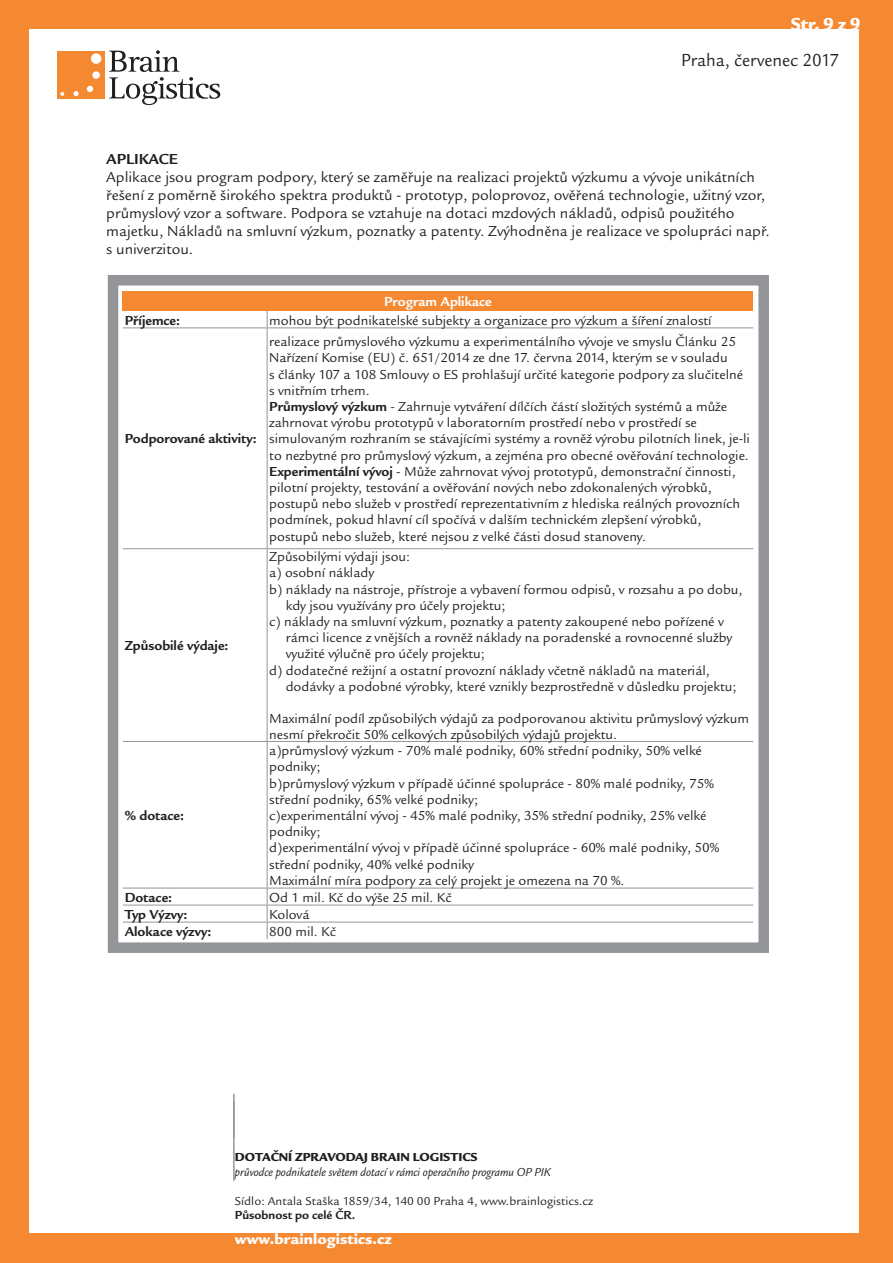
<style>
.page{position:relative;width:893px;height:1263px;background:#f58932}
.page>*{position:absolute;margin:0;border:0;box-sizing:border-box;transform-origin:0 0}
.t1{font:18px "Legacy San Itc TCE";color:#231f20;scale:.95 1}
.t2{font:18px "Legacy San Itc TCE Ultr";color:#fff;scale:.95 1}
.t3{font:15px/18px "Legacy San Itc TCE";color:#231f20}
.t4{font:15px "Legacy San Itc TCE Ultr";color:#fff}
.t5{font:700 15px "Legacy San Itc TCE";color:#231f20}
.t6{font:13.5px/16.2px "Legacy San Itc TCE";color:#231f20}
.t7{font:700 13.5px "Legacy San Itc TCE";color:#231f20}
.t8{font:700 13.5px "Legacy San Itc TCE";color:#fff}
.t9{font:italic 12px "Legacy San Itc TCE";color:#231f20;scale:.95 1}
.t10{font:12px "Legacy San Itc TCE";color:#231f20}
.t11{font:12px "Legacy San Itc TCE Ultr";color:#231f20}
.t12{font:700 12px "Legacy San Itc TCE";color:#231f20}
.s1{font-weight:700}
</style>
<div class="page">
<div style="left:30px;top:30px;width:829px;height:1203px;background:#fff"></div>
<div style="left:108px;top:275px;width:661px;height:678px;border:10px solid #939598"></div>
<svg style="left:109px;top:50px;width:111px;height:55px"></svg>
<div style="left:57px;top:51px;width:48px;height:47px;background:#f58932"></div>
<div style="left:91px;top:53px;width:10px;height:11px;background:#fff;border-radius:50%"></div>
<svg style="left:60px;top:92px;width:4px;height:4px"></svg>
<svg style="left:74px;top:91px;width:5px;height:5px"></svg>
<svg style="left:87px;top:86px;width:6px;height:6px"></svg>
<div style="left:92px;top:71px;width:8px;height:8px;background:#fff;border-radius:50%"></div>
<hr style="left:233px;top:1094px;width:2px;height:87px;background:#939598">
<div style="left:123px;top:291px;width:630px;height:20px;background:#f58932"></div>
<hr style="left:267px;top:888px;width:486px;height:1px;background:#939598">
<hr style="left:123px;top:922px;width:144px;height:1px;background:#939598">
<hr style="left:267px;top:905px;width:486px;height:1px;background:#939598">
<hr style="left:267px;top:922px;width:486px;height:1px;background:#939598">
<svg style="left:267px;top:311px;width:1px;height:16px"></svg>
<hr style="left:123px;top:327px;width:144px;height:1px;background:#939598">
<hr style="left:267px;top:327px;width:486px;height:1px;background:#939598">
<hr style="left:267px;top:328px;width:1px;height:220px;background:#939598">
<hr style="left:123px;top:548px;width:144px;height:1px;background:#939598">
<hr style="left:267px;top:548px;width:486px;height:1px;background:#939598">
<hr style="left:267px;top:549px;width:1px;height:192px;background:#939598">
<hr style="left:123px;top:741px;width:144px;height:1px;background:#939598">
<hr style="left:267px;top:741px;width:486px;height:1px;background:#939598">
<hr style="left:267px;top:742px;width:1px;height:146px;background:#939598">
<hr style="left:123px;top:888px;width:144px;height:1px;background:#939598">
<hr style="left:123px;top:905px;width:144px;height:1px;background:#939598">
<svg style="left:267px;top:888px;width:1px;height:51px"></svg>
<h1 class="t2" style="left:791px;top:12px;width:75px">Str. 9 z 9</h1>
<h1 class="t1" style="left:681px;top:49px;width:168px">Praha, červenec 2017</h1>
<p class="t5" style="left:106px;top:150px;width:73px">APLIKACE</p>
<p class="t3" style="left:106px;top:169px;width:665px">Aplikace jsou program podpory, který se zaměřuje na realizaci projektů výzkumu a vývoje unikátních řešení z poměrně širokého spektra produktů - prototyp, poloprovoz, ověřená technologie, užitný vzor, průmyslový vzor a software. Podpora se vztahuje na dotaci mzdových nákladů, odpisů použitého majetku, Nákladů na smluvní výzkum, poznatky a patenty. Zvýhodněna je realizace ve spolupráci např. s univerzitou.</p>
<p class="t8" style="left:384px;top:293px;width:109px">Program Aplikace</p>
<p class="t7" style="left:125px;top:312px;width:57px">Příjemce:</p>
<p class="t6" style="left:269px;top:312px;width:444px">mohou být podnikatelské subjekty a organizace pro výzkum a šíření znalostí</p>
<p class="t7" style="left:125px;top:430px;width:134px">Podporované aktivity:</p>
<p class="t7" style="left:125px;top:637px;width:105px">Způsobilé výdaje:</p>
<p class="t7" style="left:125px;top:807px;width:61px">% dotace:</p>
<p class="t6" style="left:269px;top:334px;width:482px">realizace průmyslového výzkumu a experimentálního vývoje ve smyslu Článku 25<br>Nařízení Komise (EU) č. 651/2014 ze dne 17. června 2014, kterým se v souladu<br>s články 107 a 108 Smlouvy o ES prohlašují určité kategorie podpory za slučitelné s vnitřním trhem.<br><span class="s1">Průmyslový výzkum</span> - Zahrnuje vytváření dílčích částí složitých systémů a může zahrnovat výrobu prototypů v laboratorním prostředí nebo v prostředí se simulovaným rozhraním se stávajícími systémy a rovněž výrobu pilotních linek, je-li to nezbytné pro průmyslový výzkum, a zejména pro obecné ověřování technologie.<br><span class="s1">Experimentální vývoj</span> - Může zahrnovat vývoj prototypů, demonstrační činnosti, pilotní projekty, testování a ověřování nových nebo zdokonalených výrobků, postupů nebo služeb v prostředí reprezentativním z hlediska reálných provozních podmínek, pokud hlavní cíl spočívá v dalším technickém zlepšení výrobků, postupů nebo služeb, které nejsou z velké části dosud stanoveny.</p>
<p class="t6" style="left:269px;top:549px;width:142px">Způsobilými výdaji jsou:</p>
<p class="t6" style="left:269px;top:565px;width:106px">a) osobní náklady</p>
<p class="t6" style="left:269px;top:581px;width:475px">b) náklady na nástroje, přístroje a vybavení formou odpisů, v rozsahu a po dobu,</p>
<p class="t6" style="left:286px;top:597px;width:221px">kdy jsou využívány pro účely projektu;</p>
<p class="t6" style="left:269px;top:613px;width:456px">c) náklady na smluvní výzkum, poznatky a patenty zakoupené nebo pořízené v</p>
<p class="t6" style="left:286px;top:630px;width:448px">rámci licence z vnějších a rovněž náklady na poradenské a rovnocenné služby</p>
<p class="t6" style="left:286px;top:646px;width:200px">využité výlučně pro účely projektu;</p>
<p class="t6" style="left:269px;top:662px;width:442px">d) dodatečné režijní a ostatní provozní náklady včetně nákladů na materiál,</p>
<p class="t6" style="left:286px;top:678px;width:452px">dodávky a podobné výrobky, které vznikly bezprostředně v důsledku projektu;</p>
<p class="t6" style="left:269px;top:711px;width:481px">Maximální podíl způsobilých výdajů za podporovanou aktivitu průmyslový výzkum nesmí překročit 50% celkových způsobilých výdajů projektu.</p>
<p class="t6" style="left:269px;top:743px;width:451px">a)průmyslový výzkum - 70% malé podniky, 60% střední podniky, 50% velké podniky;<br>b)průmyslový výzkum v případě účinné spolupráce - 80% malé podniky, 75% střední podniky, 65% velké podniky;<br>c)experimentální vývoj - 45% malé podniky, 35% střední podniky, 25% velké podniky;<br>d)experimentální vývoj v případě účinné spolupráce - 60% malé podniky, 50% střední podniky, 40% velké podniky<br>Maximální míra podpory za celý projekt je omezena na 70 %.</p>
<p class="t7" style="left:125px;top:889px;width:49px">Dotace:</p>
<p class="t6" style="left:269px;top:889px;width:184px">Od 1 mil. Kč do výše 25 mil. Kč</p>
<p class="t7" style="left:125px;top:906px;width:64px">Typ Výzvy:</p>
<p class="t6" style="left:269px;top:906px;width:42px">Kolová</p>
<p class="t7" style="left:125px;top:923px;width:88px">Alokace výzvy:</p>
<p class="t6" style="left:269px;top:923px;width:68px">800 mil. Kč</p>
<p class="t11" style="left:235px;top:1150px;width:244px">DOTAČNÍ ZPRAVODAJ BRAIN LOGISTICS</p>
<p class="t9" style="left:235px;top:1165px;width:334px">průvodce podnikatele světem dotací v rámci operačního programu OP PIK</p>
<p class="t10" style="left:235px;top:1193px;width:359px">Sídlo: Antala Staška 1859/34, 140 00 Praha 4, www.brainlogistics.cz</p>
<p class="t12" style="left:235px;top:1207px;width:122px">Působnost po celé ČR.</p>
<p class="t4" style="left:235px;top:1230px;width:159px">www.brainlogistics.cz</p>
</div>
